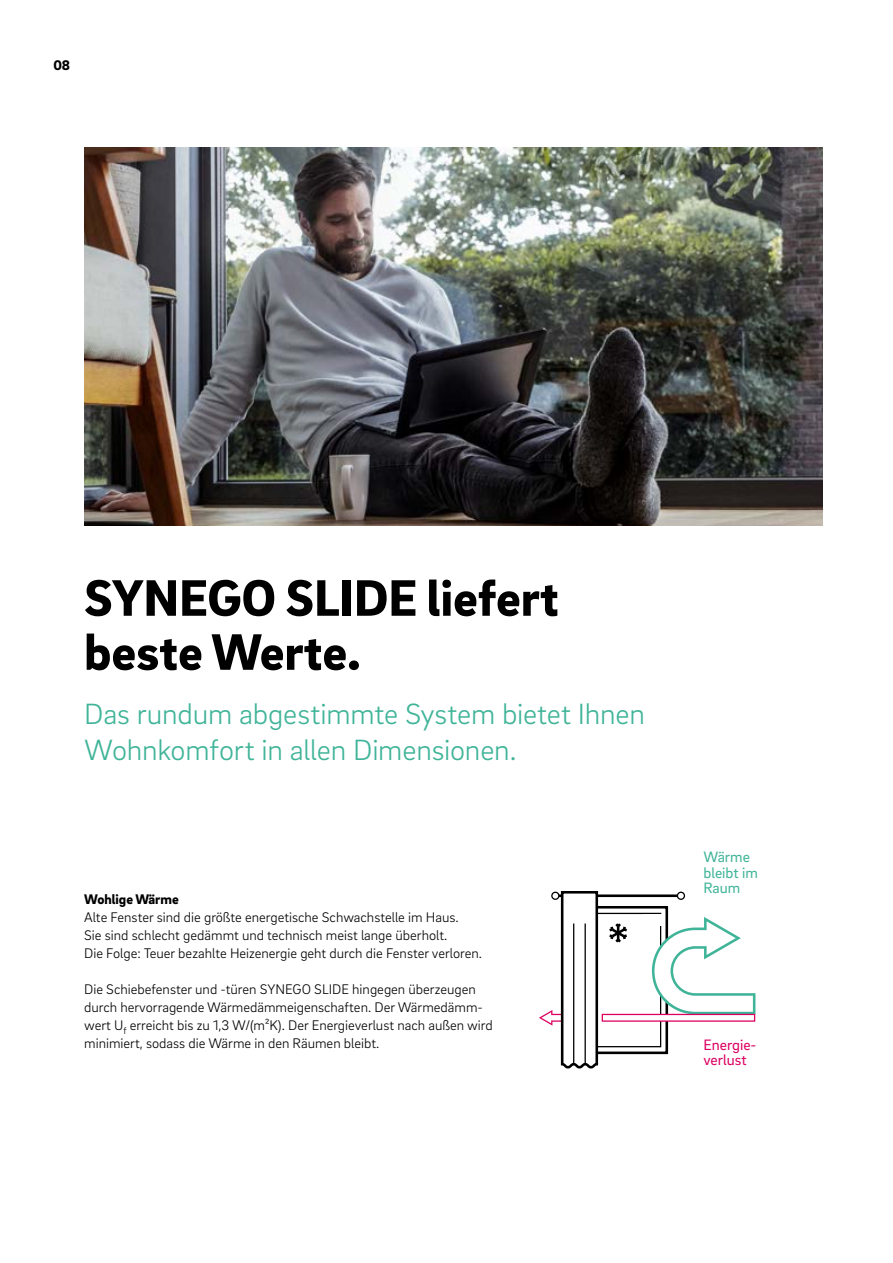
<style>
.page{position:relative;width:893px;height:1263px;background:#fff}
.page>*{position:absolute;margin:0;border:0;box-sizing:border-box;transform-origin:0 0}
.t1{font:900 52.5px/54px "Brix Sans";color:#000}
.t2{font:300 30px/36px "Brix Sans";letter-spacing:-.005em;color:#3fb498}
.t3{font:15.45px/15.5px "Brix Sans";color:#3fb498}
.t4{font:15.45px/15.5px "Brix Sans";color:#dd0061}
.t5{font:300 14.25px/18px "Brix Sans";color:#000}
.t6{font:900 14.25px "Brix Sans";color:#000}
</style>
<div class="page">
<img style="left:84px;top:148px;width:739px;height:378px">
<svg style="left:539px;top:891px;width:216px;height:178px"></svg>
<p class="t6" style="left:53px;top:56px;width:18px">08</p>
<h1 class="t1" style="left:84px;top:568px;width:476px">SYNEGO SLIDE liefert beste Werte.</h1>
<h2 class="t2" style="left:84px;top:694px;width:562px">Das rundum abgestimmte System bietet Ihnen<br>Wohnkomfort in allen Dimensionen.</h2>
<p class="t6" style="left:84px;top:889px;width:96px">Wohlige Wärme</p>
<p class="t5" style="left:84px;top:907px;width:399px">Alte Fenster sind die größte energetische Schwachstelle im Haus.<br>Sie sind schlecht gedämmt und technisch meist lange überholt.<br>Die Folge: Teuer bezahlte Heizenergie geht durch die Fenster verloren.</p>
<p class="t5" style="left:84px;top:979px;width:410px">Die Schiebefenster und -türen SYNEGO SLIDE hingegen überzeugen durch hervorragende Wärmedämmeigenschaften. Der Wärmedämm&shy;wert U<sub>f</sub> erreicht bis zu 1,3 W/(m²K). Der Energieverlust nach außen wird minimiert, sodass die Wärme in den Räumen bleibt.</p>
<p class="t3" style="left:703px;top:849px;width:56px">Wärme bleibt im<br>Raum</p>
<p class="t4" style="left:703px;top:1036px;width:55px">Energie&shy;verlust</p>
</div>
